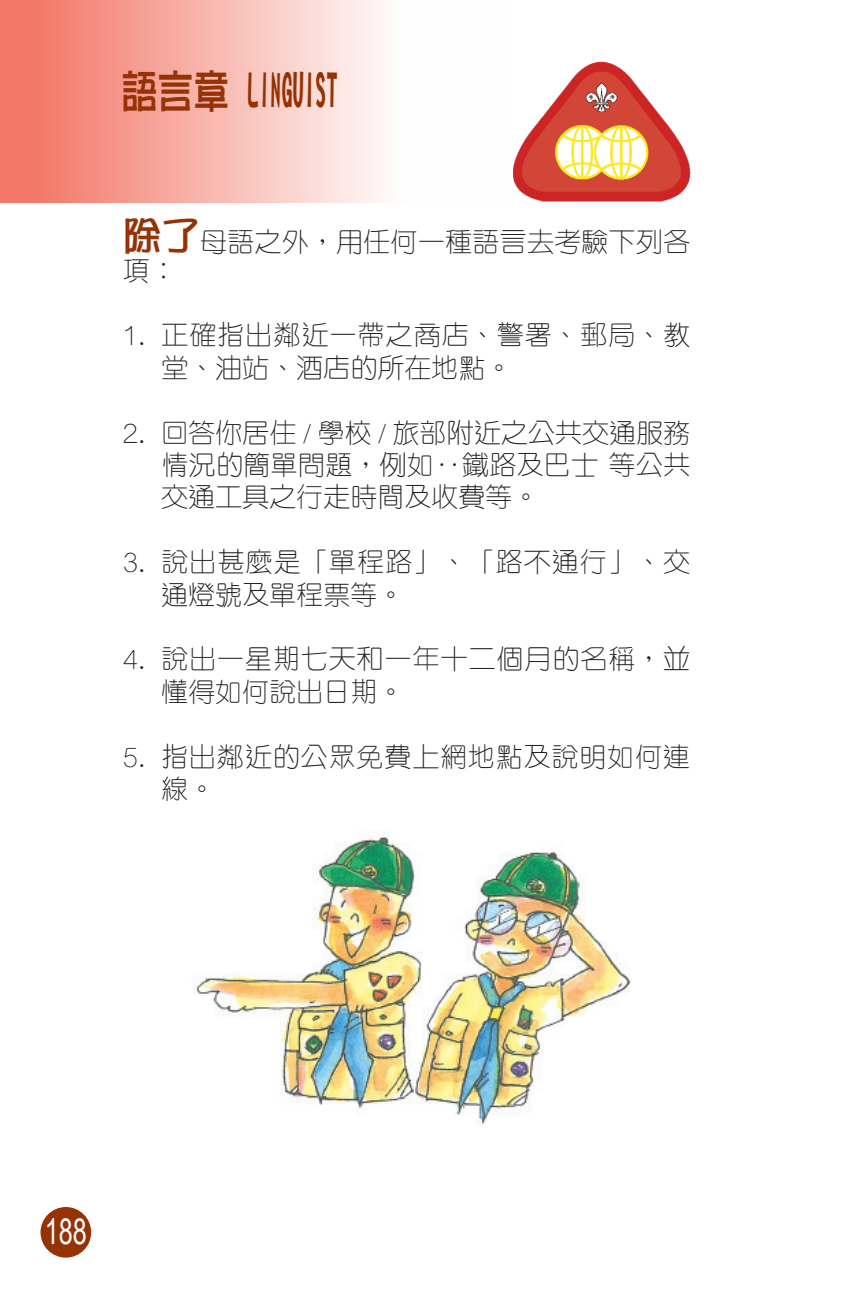
<style>
.page{position:relative;width:851px;height:1296px;background:#fff}
.page>*{position:absolute;margin:0;border:0;box-sizing:border-box;transform-origin:0 0}
.頂標{font:45px "DFPOP1 W7 WIN BF";color:#953206;scale:.8 1}
.t1{font:36px "Arial";color:#fff;scale:.7 1}
.內文點列{font:300 27px/32.4px "M Yuen HK";letter-spacing:.015em;color:#231f20;text-align:justify}
.內文點列-2{font:300 27px/32.4px "M Yuen HK";letter-spacing:.04em;color:#231f20}
.內文點列-3{font:300 27px/32.4px "M Yuen HK";letter-spacing:.035em;color:#231f20}
.內文{font:300 27px/28.3px "M Yuen HK";letter-spacing:.01em;color:#231f20}
</style>
<div class="page">
<img style="left:195px;top:831px;width:436px;height:295px">
<img style="left:512px;top:61px;width:178px;height:141px">
<div style="left:40px;top:1207px;width:51px;height:51px;background:#953206;border-radius:50%"></div>
<div style="left:0;top:0;width:507px;height:202px;background:linear-gradient(to right,#f27362,#fff)"></div>
<p class="頂標" style="left:122px;top:69px;width:271px">語言章 LlNGUIST</p>
<p class="內文" style="left:123px;top:227px;width:568px"><sup>除了</sup>母語之外，用任何一種語言去考驗下列各項︰</p>
<p class="內文點列-2" style="left:161px;top:318px;width:530px;text-indent:-38px">1. 正確指出鄰近一帶之商店、警署、郵局、教堂、油站、酒店的所在地點。</p>
<p class="內文點列" style="left:161px;top:415px;width:530px;text-indent:-38px">2. 回答你居住 / 學校 / 旅部附近之公共交通服務情況的簡單問題，例如‥鐵路及巴士 等公共交通工具之行走時間及收費等。</p>
<p class="內文點列-2" style="left:161px;top:545px;width:530px;text-indent:-38px">3. 說出甚麼是「單程路」、「路不通行」、交通燈號及單程票等。</p>
<p class="內文點列-3" style="left:161px;top:642px;width:530px;text-indent:-38px">4. 說出一星期七天和一年十二個月的名稱，並懂得如何說出日期。</p>
<p class="內文點列" style="left:161px;top:739px;width:530px;text-indent:-38px">5. 指出鄰近的公眾免費上網地點及說明如何連線。</p>
<h2 class="t1" style="left:45px;top:1207px;width:62px">188</h2>
</div>
